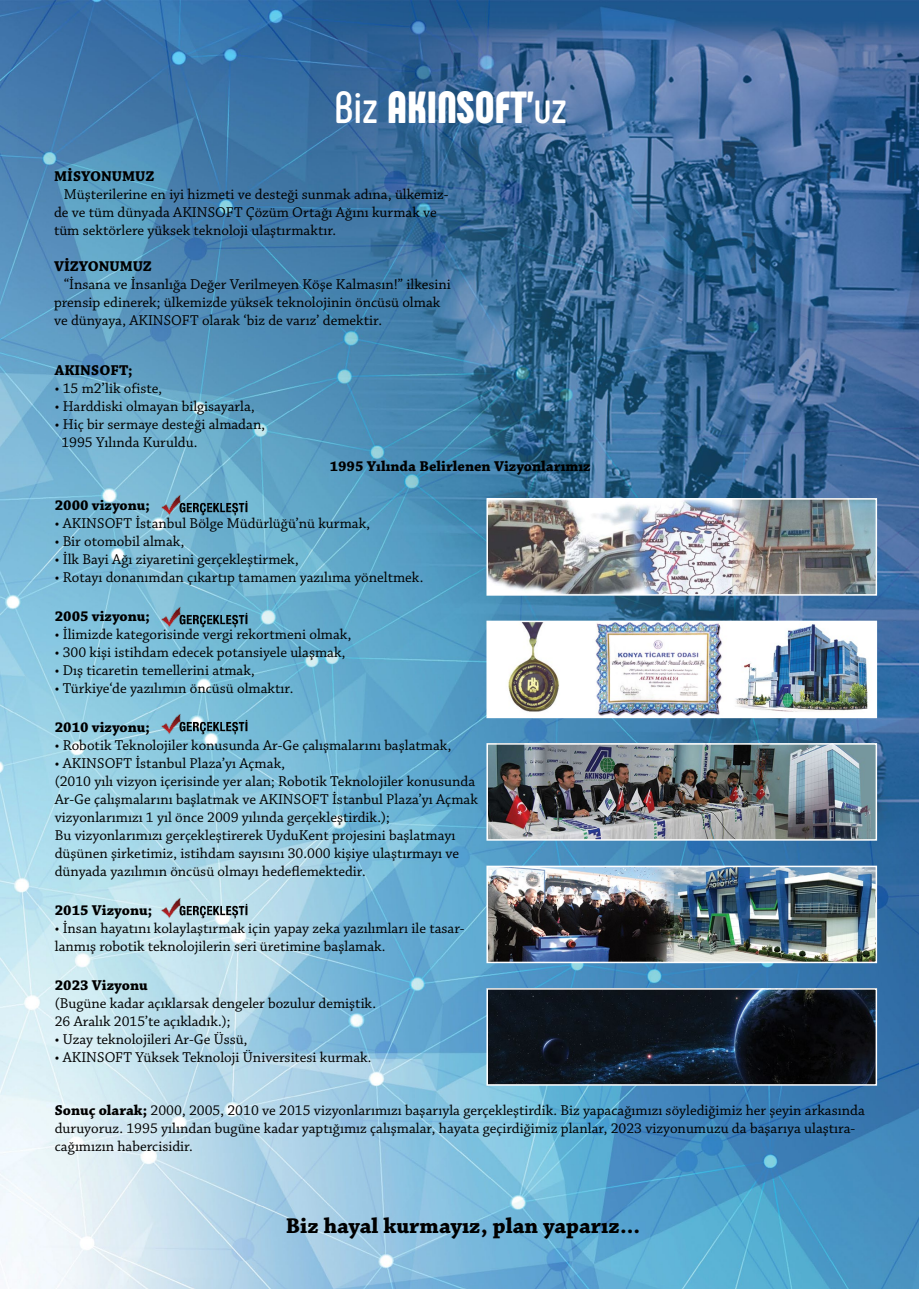
<style>
.page{position:relative;width:919px;height:1289px;background:#fff}
.page>*{position:absolute;margin:0;border:0;box-sizing:border-box;transform-origin:0 0}
.t1{font:900 45px "Phenomena";color:#fff}
.t2{font:700 22.5px "Chaparral Pro";color:#000}
.t3{font:15px/18px "Chaparral Pro";color:#000}
.t4{font:700 15px "Chaparral Pro";color:#000}
.s1{font-weight:700}
</style>
<div class="page">
<img style="left:0;top:0;width:918px;height:1288px">
<img style="left:489px;top:501px;width:385px;height:91px">
<div style="left:486px;top:498px;width:391px;height:97px;border:2px solid #fff"></div>
<img style="left:489px;top:623px;width:385px;height:92px">
<div style="left:486px;top:620px;width:391px;height:98px;border:2px solid #fff"></div>
<img style="left:489px;top:746px;width:385px;height:91px">
<div style="left:486px;top:743px;width:391px;height:97px;border:2px solid #fff"></div>
<img style="left:489px;top:868px;width:385px;height:92px">
<div style="left:486px;top:865px;width:391px;height:98px;border:2px solid #fff"></div>
<img style="left:489px;top:991px;width:385px;height:91px">
<div style="left:486px;top:988px;width:391px;height:97px;border:2px solid #fff"></div>
<img style="left:160px;top:493px;width:87px;height:22px">
<img style="left:160px;top:712px;width:87px;height:22px">
<img style="left:160px;top:896px;width:87px;height:22px">
<img style="left:160px;top:606px;width:87px;height:21px">
<h1 class="t1" style="left:334px;top:78px;width:234px"><span class="s1">Biz</span> AKINSOFT’<span class="s1">uz</span></h1>
<p class="t4" style="left:54px;top:168px;width:102px">MİSYONUMUZ</p>
<p class="t3" style="left:54px;top:186px;width:396px;text-indent:10px">Müşterilerine en iyi hizmeti ve desteği sunmak adına, ülkemiz&shy;de ve tüm dünyada AKINSOFT Çözüm Ortağı Ağını kurmak ve tüm sektörlere yüksek teknoloji ulaştırmaktır.</p>
<p class="t4" style="left:54px;top:258px;width:99px">VİZYONUMUZ</p>
<p class="t3" style="left:54px;top:276px;width:398px;text-indent:10px">“İnsana ve İnsanlığa Değer Verilmeyen Köşe Kalmasın!” ilkesini prensip edinerek; ülkemizde yüksek teknolojinin öncüsü olmak ve dünyaya, AKINSOFT olarak ‘biz de varız’ demektir.</p>
<p class="t4" style="left:55px;top:361px;width:79px">AKINSOFT;</p>
<p class="t3" style="left:55px;top:380px;width:109px">• 15 m2’lik ofiste,</p>
<p class="t3" style="left:55px;top:398px;width:201px">• Harddiski olmayan bilgisayarla,</p>
<p class="t3" style="left:61px;top:416px;width:205px;text-indent:-7px">• Hiç bir sermaye desteği almadan,<br>1995 Yılında Kuruldu.</p>
<p class="t4" style="left:330px;top:457px;width:262px">1995 Yılında Belirlenen Vizyonlarımız</p>
<p class="t4" style="left:55px;top:496px;width:97px">2000 vizyonu;</p>
<p class="t3" style="left:55px;top:515px;width:317px">• AKINSOFT İstanbul Bölge Müdürlüğü’nü kurmak,</p>
<p class="t3" style="left:55px;top:533px;width:131px">• Bir otomobil almak,</p>
<p class="t3" style="left:55px;top:551px;width:245px">• İlk Bayi Ağı ziyaretini gerçekleştirmek,</p>
<p class="t3" style="left:55px;top:569px;width:370px">• Rotayı donanımdan çıkartıp tamamen yazılıma yöneltmek.</p>
<p class="t4" style="left:55px;top:607px;width:97px">2005 vizyonu;</p>
<p class="t3" style="left:55px;top:626px;width:298px">• İlimizde kategorisinde vergi rekortmeni olmak,</p>
<p class="t3" style="left:55px;top:644px;width:292px">• 300 kişi istihdam edecek potansiyele ulaşmak,</p>
<p class="t3" style="left:55px;top:662px;width:202px">• Dış ticaretin temellerini atmak,</p>
<p class="t3" style="left:55px;top:680px;width:240px">• Türkiye‘de yazılımın öncüsü olmaktır.</p>
<p class="t4" style="left:55px;top:718px;width:97px">2010 vizyonu;</p>
<p class="t3" style="left:55px;top:737px;width:398px">• Robotik Teknolojiler konusunda Ar-Ge çalışmalarını başlatmak,</p>
<p class="t3" style="left:55px;top:755px;width:424px">• AKINSOFT İstanbul Plaza’yı Açmak,<br>(2010 yılı vizyon içerisinde yer alan; Robotik Teknolojiler konusunda Ar-Ge çalışmalarını başlatmak ve AKINSOFT İstanbul Plaza’yı Açmak vizyonlarımızı 1 yıl önce 2009 yılında gerçekleştirdik.);<br>Bu vizyonlarımızı gerçekleştirerek UyduKent projesini başlatmayı düşünen şirketimiz, istihdam sayısını 30.000 kişiye ulaştırmayı ve dünyada yazılımın öncüsü olmayı hedeflemektedir.</p>
<p class="t4" style="left:55px;top:901px;width:99px">2015 Vizyonu;</p>
<p class="t3" style="left:55px;top:920px;width:411px">• İnsan hayatını kolaylaştırmak için yapay zeka yazılımları ile tasar&shy;lanmış robotik teknolojilerin seri üretimine başlamak.</p>
<p class="t4" style="left:55px;top:976px;width:94px">2023 Vizyonu</p>
<p class="t3" style="left:55px;top:995px;width:323px">(Bugüne kadar açıklarsak dengeler bozulur demiştik.<br>26 Aralık 2015’te açıkladık.);</p>
<p class="t3" style="left:55px;top:1031px;width:194px">• Uzay teknolojileri Ar-Ge Üssü,</p>
<p class="t3" style="left:55px;top:1049px;width:318px">• AKINSOFT Yüksek Teknoloji Üniversitesi kurmak.</p>
<p class="t3" style="left:55px;top:1101px;width:811px"><span class="s1">Sonuç olarak;</span> 2000, 2005, 2010 ve 2015 vizyonlarımızı başarıyla gerçekleştirdik. Biz yapacağımızı söylediğimiz her şeyin arkasında duruyoruz. 1995 yılından bugüne kadar yaptığımız çalışmalar, hayata geçirdiğimiz planlar, 2023 vizyonumuzu da başarıya ulaştıra&shy;cağımızın habercisidir.</p>
<h2 class="t2" style="left:286px;top:1212px;width:356px">Biz hayal kurmayız, plan yaparız...</h2>
</div>
